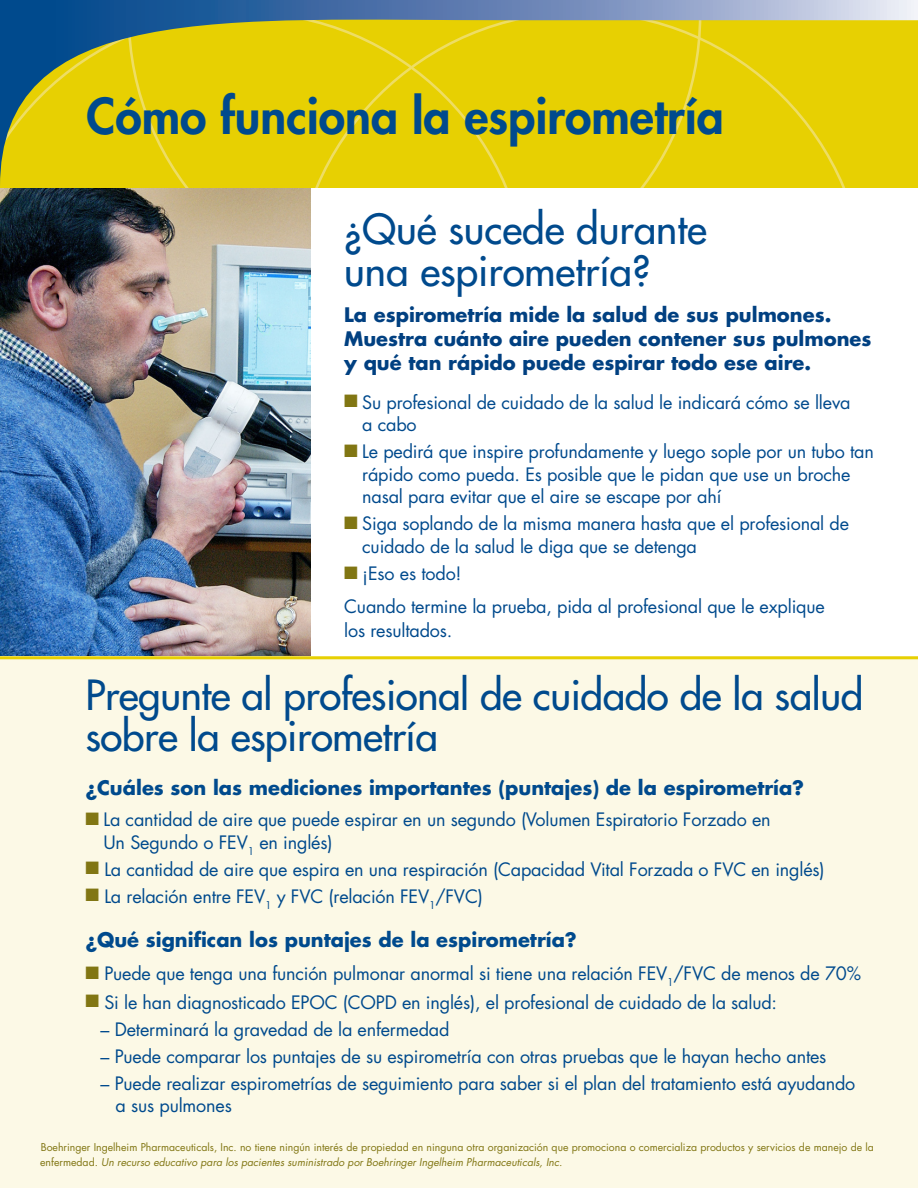
<style>
.page{position:relative;width:918px;height:1188px;background:#fff}
.page>*{position:absolute;margin:0;border:0;box-sizing:border-box;transform-origin:0 0}
.t1{font:800 48px "Futura";color:#004a8d}
.Body_Copy{font:40.5px/40.5px "Futura";letter-spacing:-.01em;color:#004a8d}
.subhead{font:40.5px/42px "Futura";color:#004a8d}
.subhead-2{font:700 19.5px/24px "Futura";color:#014081}
.subhead-3{font:700 19.5px "Futura";color:#004a8d}
.bullet{font:18px/22.5px "Futura";letter-spacing:-.01em;color:#004a8d}
.Footnote{font:10.5px/15px "Futura";color:#817613}
.s1{color:#817613}
.s2{font-style:italic}
</style>
<div class="page">
<img style="left:0;top:187px;width:310px;height:469px">
<div style="left:0;top:656px;width:918px;height:532px;background:#fcf9e6"></div>
<svg style="left:0;top:0;width:918px;height:187px;background:#cec11d"></svg>
<hr style="left:0;top:656px;width:918px;height:3px;background:#e7d002">
<p class="t1" style="left:87px;top:86px;width:639px">Cómo funciona la espirometría</p>
<p class="subhead" style="left:344px;top:208px;width:364px">¿Qué sucede durante una espirometría?</p>
<p class="subhead-2" style="left:344px;top:302px;width:529px">La espirometría mide la salud de sus pulmones.<br>Muestra cuánto aire pueden contener sus pulmones y qué tan rápido puede espirar todo ese aire.</p>
<p class="bullet" style="left:362px;top:391px;width:490px;text-indent:-18px"><span class="s1">■</span> Su profesional de cuidado de la salud le indicará cómo se lleva a cabo</p>
<p class="bullet" style="left:362px;top:441px;width:513px;text-indent:-18px"><span class="s1">■</span> Le pedirá que inspire profundamente y luego sople por un tubo tan rápido como pueda. Es posible que le pidan que use un broche nasal para evitar que el aire se escape por ahí</p>
<p class="bullet" style="left:362px;top:513px;width:488px;text-indent:-18px"><span class="s1">■</span> Siga soplando de la misma manera hasta que el profesional de cuidado de la salud le diga que se detenga</p>
<p class="bullet" style="left:344px;top:562px;width:119px"><span class="s1">■</span> ¡Eso es todo!</p>
<p class="bullet" style="left:344px;top:595px;width:482px;line-height:24px">Cuando termine la prueba, pida al profesional que le explique los resultados.</p>
<p class="Body_Copy" style="left:86px;top:675px;width:779px">Pregunte al profesional de cuidado de la salud sobre la espirometría</p>
<p class="subhead-3" style="left:86px;top:775px;width:720px">¿Cuáles son las mediciones importantes (puntajes) de la espirometría?</p>
<p class="bullet" style="left:104px;top:809px;width:669px;text-indent:-18px"><span class="s1">■</span> La cantidad de aire que puede espirar en un segundo (Volumen Espiratorio Forzado en<br>Un Segundo o FEV<sub>1</sub> en inglés)</p>
<p class="bullet" style="left:86px;top:858px;width:741px"><span class="s1">■</span> La cantidad de aire que espira en una respiración (Capacidad Vital Forzada o FVC en inglés)</p>
<p class="bullet" style="left:86px;top:885px;width:399px"><span class="s1">■</span> La relación entre FEV<sub>1</sub> y FVC (relación FEV<sub>1</sub>/FVC)</p>
<p class="subhead-3" style="left:86px;top:927px;width:493px">¿Qué significan los puntajes de la espirometría?</p>
<p class="bullet" style="left:86px;top:962px;width:777px"><span class="s1">■</span> Puede que tenga una función pulmonar anormal si tiene una relación FEV<sub>1</sub>/FVC de menos de 70%</p>
<p class="bullet" style="left:86px;top:991px;width:693px"><span class="s1">■</span> Si le han diagnosticado EPOC (COPD en inglés), el profesional de cuidado de la salud:</p>
<p class="bullet" style="left:100px;top:1018px;width:351px">– Determinará la gravedad de la enfermedad</p>
<p class="bullet" style="left:100px;top:1045px;width:728px">– Puede comparar los puntajes de su espirometría con otras pruebas que le hayan hecho antes</p>
<p class="bullet" style="left:116px;top:1072px;width:741px;text-indent:-15px">– Puede realizar espirometrías de seguimiento para saber si el plan del tratamiento está ayudando a sus pulmones</p>
<p class="Footnote" style="left:40px;top:1139px;width:835px">Boehringer Ingelheim Pharmaceuticals, Inc. no tiene ningún interés de propiedad en ninguna otra organización que promociona o comercializa productos y servicios de manejo de la enfermedad. <span class="s2">Un recurso educativo para los pacientes suministrado por Boehringer Ingelheim Pharmaceuticals, Inc.</span></p>
</div>
